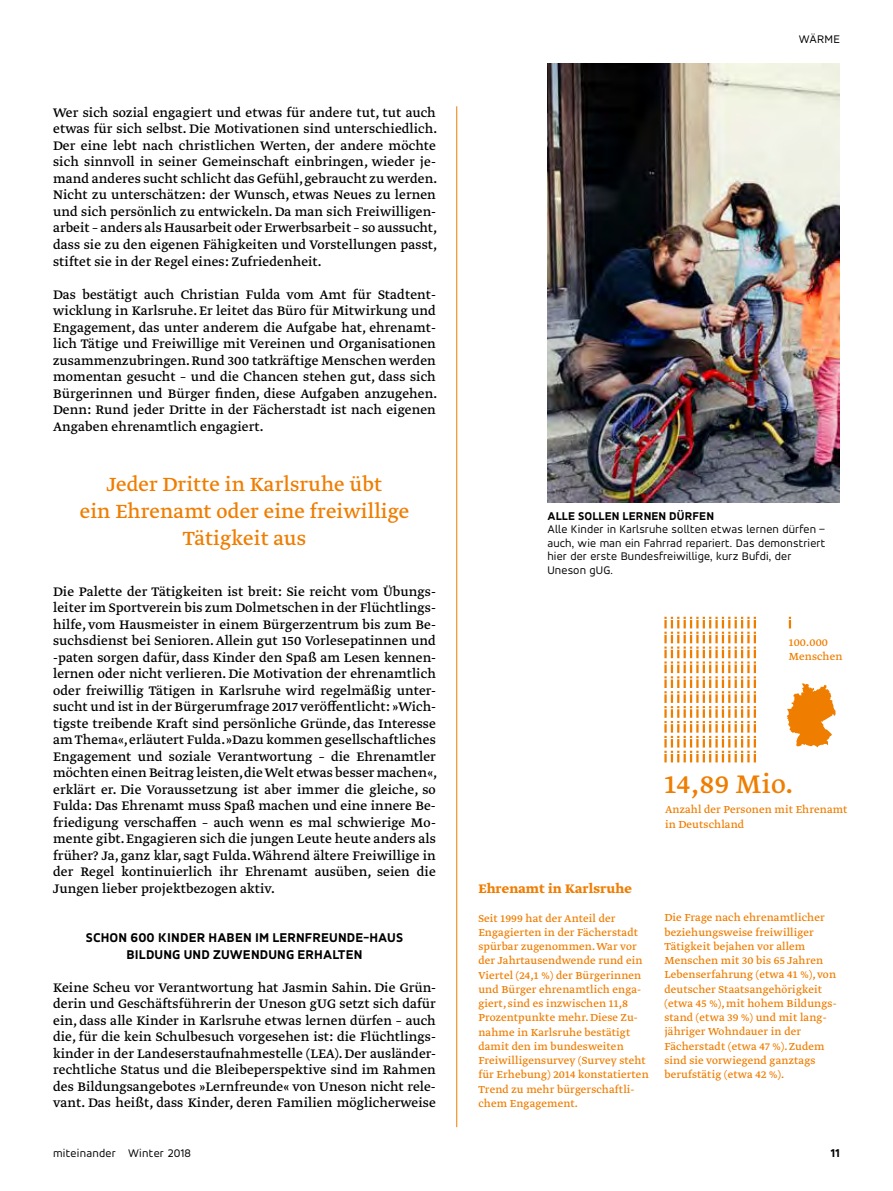
<style>
.page{position:relative;width:893px;height:1191px;background:#fff}
.page>*{position:absolute;margin:0;border:0;box-sizing:border-box;transform-origin:0 0}
.t1{font:30px "Greta Text Pro";letter-spacing:.01em;color:#ef7d00}
.t2{font:22.5px/27px "Greta Text Pro";letter-spacing:.005em;color:#ef7d00;text-align:center}
.t3{font:14.7px/16.5px "Greta Text Pro";letter-spacing:.005em;color:#000}
.t4{font:700 14.7px "Greta Text Pro";letter-spacing:.01em;color:#ef7d00}
.t5{font:700 expanded 13.5px/16.5px "Accord Alternate";letter-spacing:.01em;color:#000;text-align:center}
.t6{font:12px/14.2px "Greta Text Pro";letter-spacing:.01em;color:#ef7d00}
.t7{font:12px/13.5px "Accord Alternate";letter-spacing:.01em;color:#000}
.t8{font:700 expanded 12px "Accord Alternate";letter-spacing:.01em;color:#000}
</style>
<div class="page">
<img style="left:547px;top:64px;width:293px;height:438px">
<svg style="left:664px;top:617px;width:92px;height:145px"></svg>
<svg style="left:787px;top:683px;width:49px;height:64px"></svg>
<svg style="left:789px;top:617px;width:2px;height:11px"></svg>
<hr style="left:456px;top:106px;width:1px;height:1021px;background:#ef7d00">
<p class="t3" style="left:53px;top:105px;width:386px">Wer sich sozial engagiert und etwas für andere tut, tut auch etwas für sich selbst. Die Motivationen sind unterschiedlich.<br>Der eine lebt nach christlichen Werten, der andere möchte sich sinnvoll in seiner Gemeinschaft einbringen, wieder je&shy;mand anderes sucht schlicht das Gefühl, gebraucht zu werden.<br>Nicht zu unterschätzen: der Wunsch, etwas Neues zu lernen und sich persönlich zu entwickeln. Da man sich Freiwilligen&shy;arbeit – anders als Hausarbeit oder Erwerbsarbeit – so aussucht, dass sie zu den eigenen Fähigkeiten und Vorstellungen passt, stiftet sie in der Regel eines: Zufriedenheit.</p>
<p class="t3" style="left:53px;top:286px;width:386px">Das bestätigt auch Christian Fulda vom Amt für Stadtent&shy;wicklung in Karlsruhe. Er leitet das Büro für Mitwirkung und Engagement, das unter anderem die Aufgabe hat, ehrenamt&shy;lich Tätige und Freiwillige mit Vereinen und Organisationen zusammenzubringen. Rund 300 tatkräftige Menschen werden momentan gesucht – und die Chancen stehen gut, dass sich Bürgerinnen und Bürger finden, diese Aufgaben anzugehen.<br>Denn: Rund jeder Dritte in der Fächerstadt ist nach eigenen Angaben ehrenamtlich engagiert.</p>
<h2 class="t2" style="left:80px;top:471px;width:331px">Jeder Dritte in Karlsruhe übt<br>ein Ehrenamt oder eine freiwillige<br>Tätigkeit aus</h2>
<p class="t3" style="left:53px;top:583px;width:386px">Die Palette der Tätigkeiten ist breit: Sie reicht vom Übungs&shy;leiter im Sportverein bis zum Dolmetschen in der Flüchtlings&shy;hilfe, vom Hausmeister in einem Bürgerzentrum bis zum Be&shy;suchsdienst bei Senioren. Allein gut 150 Vorlesepatinnen und -paten sorgen dafür, dass Kinder den Spaß am Lesen kennen&shy;lernen oder nicht verlieren. Die Motivation der ehrenamtlich oder freiwillig Tätigen in Karlsruhe wird regelmäßig unter&shy;sucht und ist in der Bürgerumfrage 2017 veröffentlicht: »Wich&shy;tigste treibende Kraft sind persönliche Gründe, das Interesse am Thema«, erläutert Fulda. »Dazu kommen gesellschaftliches Engagement und soziale Verantwortung – die Ehrenamtler möchten einen Beitrag leisten, die Welt etwas besser machen«, erklärt er. Die Voraussetzung ist aber immer die gleiche, so Fulda: Das Ehrenamt muss Spaß machen und eine innere Be&shy;friedigung verschaffen – auch wenn es mal schwierige Mo&shy;mente gibt. Engagieren sich die jungen Leute heute anders als früher? Ja, ganz klar, sagt Fulda. Während ältere Freiwillige in der Regel kontinuierlich ihr Ehrenamt ausüben, seien die Jungen lieber projektbezogen aktiv.</p>
<p class="t5" style="left:86px;top:929px;width:319px">SCHON 600 KINDER HABEN IM LERNFREUNDE-HAUS<br>BILDUNG UND ZUWENDUNG ERHALTEN</p>
<p class="t3" style="left:53px;top:979px;width:384px;text-align:justify">Keine Scheu vor Verantwortung hat Jasmin Sahin. Die Grün&shy;derin und Geschäftsführerin der Uneson gUG setzt sich dafür ein, dass alle Kinder in Karlsruhe etwas lernen dürfen – auch die, für die kein Schulbesuch vorgesehen ist: die Flüchtlings&shy;kinder in der Landeserstaufnahmestelle (LEA). Der ausländer&shy;rechtliche Status und die Bleibeperspektive sind im Rahmen des Bildungsangebotes »Lernfreunde« von Uneson nicht rele&shy;vant. Das heißt, dass Kinder, deren Familien möglicherweise</p>
<p class="t7" style="left:799px;top:32px;width:43px">WÄRME</p>
<p class="t8" style="left:547px;top:508px;width:168px">ALLE SOLLEN LERNEN DÜRFEN</p>
<p class="t7" style="left:547px;top:522px;width:279px">Alle Kinder in Karlsruhe sollten etwas lernen dürfen – auch, wie man ein Fahrrad repariert. Das demonstriert hier der erste Bundesfreiwillige, kurz Bufdi, der Uneson gUG.</p>
<p class="t6" style="left:789px;top:635px;width:55px">100.000<br>Menschen</p>
<h1 class="t1" style="left:664px;top:766px;width:131px">14,89 Mio.</h1>
<p class="t6" style="left:665px;top:803px;width:184px">Anzahl der Personen mit Ehrenamt in Deutschland</p>
<p class="t4" style="left:478px;top:879px;width:155px">Ehrenamt in Karlsruhe</p>
<p class="t6" style="left:478px;top:911px;width:172px">Seit 1999 hat der Anteil der<br>Engagierten in der Fächerstadt spürbar zugenommen. War vor der Jahrtausendwende rund ein<br>Viertel (24,1 %) der Bürgerinnen und Bürger ehrenamtlich enga&shy;giert, sind es inzwischen 11,8<br>Prozentpunkte mehr. Diese Zu&shy;nahme in Karlsruhe bestätigt damit den im bundesweiten<br>Freiwilligensurvey (Survey steht für Erhebung) 2014 konstatierten<br>Trend zu mehr bürgerschaftli&shy;chem Engagement.</p>
<p class="t6" style="left:664px;top:911px;width:173px">Die Frage nach ehrenamtlicher beziehungsweise freiwilliger<br>Tätigkeit bejahen vor allem<br>Menschen mit 30 bis 65 Jahren<br>Lebenserfahrung (etwa 41 %), von deutscher Staatsangehörigkeit (etwa 45 %), mit hohem Bildungs&shy;stand (etwa 39 %) und mit lang&shy;jähriger Wohndauer in der<br>Fächerstadt (etwa 47 %). Zudem sind sie vorwiegend ganztags berufstätig (etwa 42 %).</p>
<p class="t7" style="left:53px;top:1146px;width:139px">miteinander Winter 2018</p>
<p class="t8" style="left:831px;top:1145px;width:10px">11</p>
</div>
